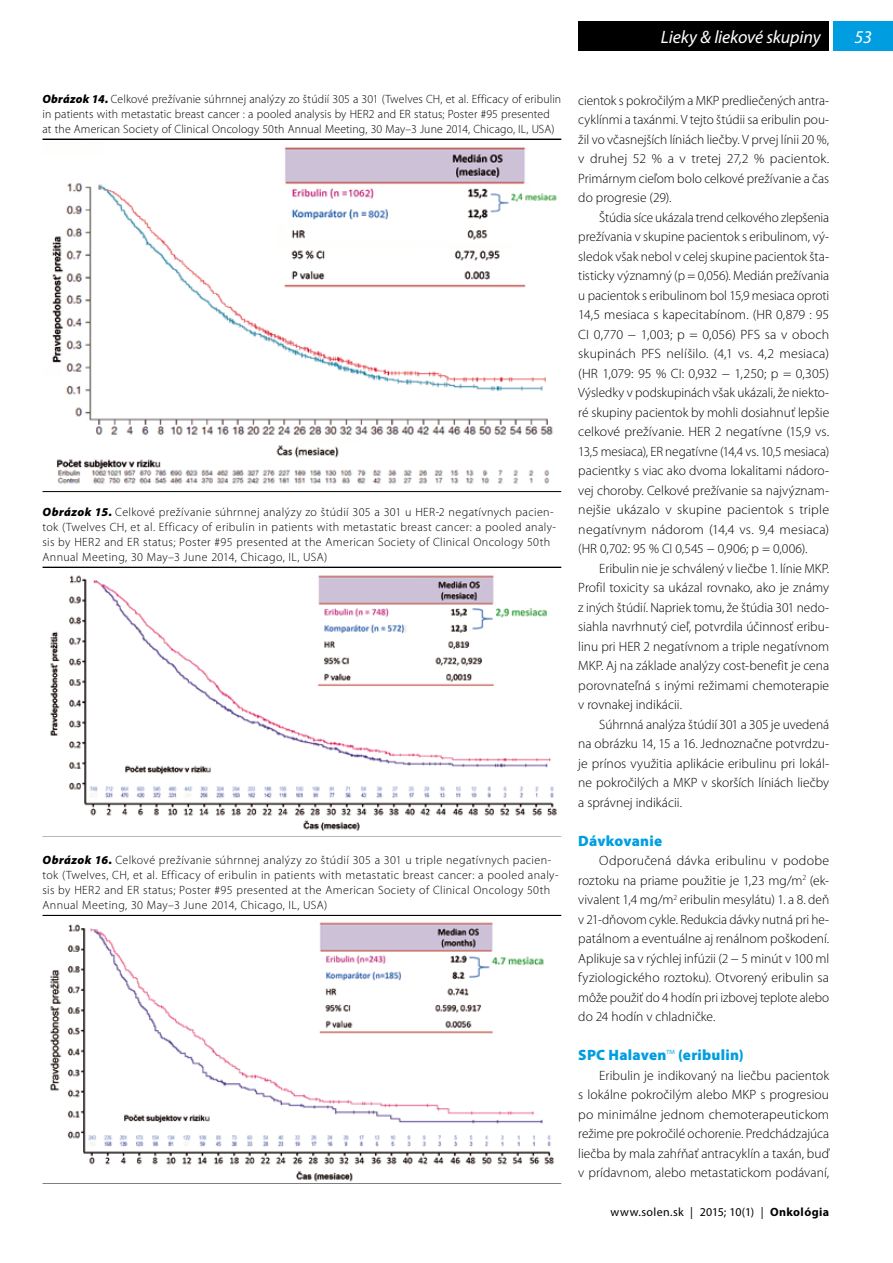
<style>
.page{position:relative;width:893px;height:1263px;background:#fff}
.page>*{position:absolute;margin:0;border:0;box-sizing:border-box;transform-origin:0 0}
.t1{font:italic 18px "Myriad Pro";letter-spacing:-.01em;color:#fff}
.t2{font:900 15px "Myriad Pro";letter-spacing:.015em;color:#009ee0}
.t3{font:300 13.5px/19.5px "Myriad Pro";color:#000;text-align:justify}
.t4{font:300 12px/15px "Myriad Pro";letter-spacing:.03em;color:#000}
.t5{font:300 12px/15px "Myriad Pro";letter-spacing:.01em;color:#000}
.t6{font:12px "Myriad Pro";letter-spacing:.03em;color:#000}
.s1{font-weight:900;font-style:italic}
.s2{font-weight:300}
.s3{font-weight:700}
</style>
<div class="page">
<div style="left:833px;top:21px;width:60px;height:30px;background:#009ee0"></div>
<div style="left:578px;top:21px;width:251px;height:30px;background:#000"></div>
<hr style="left:43px;top:491px;width:518px;height:1px;background:#000">
<hr style="left:43px;top:139px;width:518px;height:1px;background:#000">
<img style="left:52px;top:147px;width:505px;height:337px">
<hr style="left:43px;top:835px;width:518px;height:1px;background:#000">
<hr style="left:43px;top:567px;width:518px;height:1px;background:#000">
<img style="left:50px;top:575px;width:507px;height:256px">
<hr style="left:43px;top:1182px;width:518px;height:1px;background:#000">
<hr style="left:43px;top:915px;width:518px;height:1px;background:#000">
<img style="left:50px;top:922px;width:504px;height:260px">
<h1 class="t1" style="left:661px;top:26px;width:161px">Lieky &amp; liekové skupiny</h1>
<p class="t5" style="left:43px;top:91px;width:520px"><span class="s1">Obrázok 14.</span> Celkové prežívanie súhrnnej analýzy zo štúdií 305 a 301 (Twelves CH, et al. Efficacy of eribulin in patients with metastatic breast cancer : a pooled analysis by HER2 and ER status; Poster #95 presented at the American Society of Clinical Oncology 50th Annual Meeting, 30 May–3 June 2014, Chicago, IL, USA)</p>
<p class="t4" style="left:43px;top:504px;width:515px"><span class="s1">Obrázok 15.</span> Celkové prežívanie súhrnnej analýzy zo štúdií 305 a 301 u HER-2 negatívnych pacien&shy;tok (Twelves CH, et al. Efficacy of eribulin in patients with metastatic breast cancer: a pooled analy&shy;sis by HER2 and ER status; Poster #95 presented at the American Society of Clinical Oncology 50th Annual Meeting, 30 May–3 June 2014, Chicago, IL, USA)</p>
<p class="t4" style="left:43px;top:852px;width:518px"><span class="s1">Obrázok 16.</span> Celkové prežívanie súhrnnej analýzy zo štúdií 305 a 301 u triple negatívnych pacien&shy;tok (Twelves, CH, et al. Efficacy of eribulin in patients with metastatic breast cancer: a pooled analy&shy;sis by HER2 and ER status; Poster #95 presented at the American Society of Clinical Oncology 50th Annual Meeting, 30 May–3 June 2014, Chicago, IL, USA)</p>
<p class="t3" style="left:578px;top:90px;width:252px">cientok s pokročilým a MKP predliečených antra&shy;cyklínmi a taxánmi. V tejto štúdii sa eribulin pou&shy;žil vo včasnejších líniách liečby. V prvej línii 20 %, v druhej 52 % a v tretej 27,2 % pacientok.<br>Primárnym cieľom bolo celkové prežívanie a čas do progresie (29).</p>
<p class="t3" style="left:578px;top:207px;width:252px;text-indent:21px">Štúdia síce ukázala trend celkového zlepšenia prežívania v skupine pacientok s eribulinom, vý&shy;sledok však nebol v celej skupine pacientok šta&shy;tisticky významný (p = 0,056). Medián prežívania u pacientok s eribulinom bol 15,9 mesiaca oproti 14,5 mesiaca s kapecitabínom. (HR 0,879 : 95<br>CI 0,770 − 1,003; p = 0,056) PFS sa v oboch skupinách PFS nelíšilo. (4,1 vs. 4,2 mesiaca) (HR 1,079: 95 % CI: 0,932 − 1,250; p = 0,305)<br>Výsledky v podskupinách však ukázali, že niekto&shy;ré skupiny pacientok by mohli dosiahnuť lepšie celkové prežívanie. HER 2 negatívne (15,9 vs.<br>13,5 mesiaca), ER negatívne (14,4 vs. 10,5 mesiaca) pacientky s viac ako dvoma lokalitami nádoro&shy;vej choroby. Celkové prežívanie sa najvýznam&shy;nejšie ukázalo v skupine pacientok s triple negatívnym nádorom (14,4 vs. 9,4 mesiaca) (HR 0,702: 95 % CI 0,545 − 0,906; p = 0,006).</p>
<p class="t3" style="left:578px;top:558px;width:252px;text-indent:21px">Eribulin nie je schválený v liečbe 1. línie MKP.<br>Profil toxicity sa ukázal rovnako, ako je známy z iných štúdií. Napriek tomu, že štúdia 301 nedo&shy;siahla navrhnutý cieľ, potvrdila účinnosť eribu&shy;linu pri HER 2 negatívnom a triple negatívnom MKP. Aj na základe analýzy cost-benefit je cena porovnateľná s inými režimami chemoterapie v rovnakej indikácii.</p>
<p class="t3" style="left:578px;top:714px;width:252px;text-indent:21px">Súhrnná analýza štúdií 301 a 305 je uvedená na obrázku 14, 15 a 16. Jednoznačne potvrdzu&shy;je prínos využitia aplikácie eribulinu pri lokál&shy;ne pokročilých a MKP v skorších líniách liečby a správnej indikácii.</p>
<p class="t2" style="left:578px;top:830px;width:85px">Dávkovanie</p>
<p class="t3" style="left:578px;top:851px;width:252px;text-indent:21px">Odporučená dávka eribulinu v podobe roztoku na priame použitie je 1,23 mg/m<sup>2</sup> (ek&shy;vivalent 1,4 mg/m<sup>2</sup> eribulin mesylátu) 1. a 8. deň v 21-dňovom cykle. Redukcia dávky nutná pri he&shy;patálnom a eventuálne aj renálnom poškodení.<br>Aplikuje sa v rýchlej infúzii (2 − 5 minút v 100 ml fyziologického roztoku). Otvorený eribulin sa môže použiť do 4 hodín pri izbovej teplote alebo do 24 hodín v chladničke.</p>
<p class="t2" style="left:578px;top:1045px;width:167px">SPC Halaven<span class="s2">™</span> (eribulin)</p>
<p class="t3" style="left:578px;top:1065px;width:252px;text-indent:21px">Eribulin je indikovaný na liečbu pacientok s lokálne pokročilým alebo MKP s progresiou po minimálne jednom chemoterapeutickom režime pre pokročilé ochorenie. Predchádzajúca liečba by mala zahŕňať antracyklín a taxán, buď v prídavnom, alebo metastatickom podávaní,</p>
<p class="t6" style="left:611px;top:1205px;width:220px">www.solen.sk | 2015; 10(1) | <span class="s3">Onkológia</span></p>
<h1 class="t1" style="left:854px;top:26px;width:19px">53</h1>
</div>
